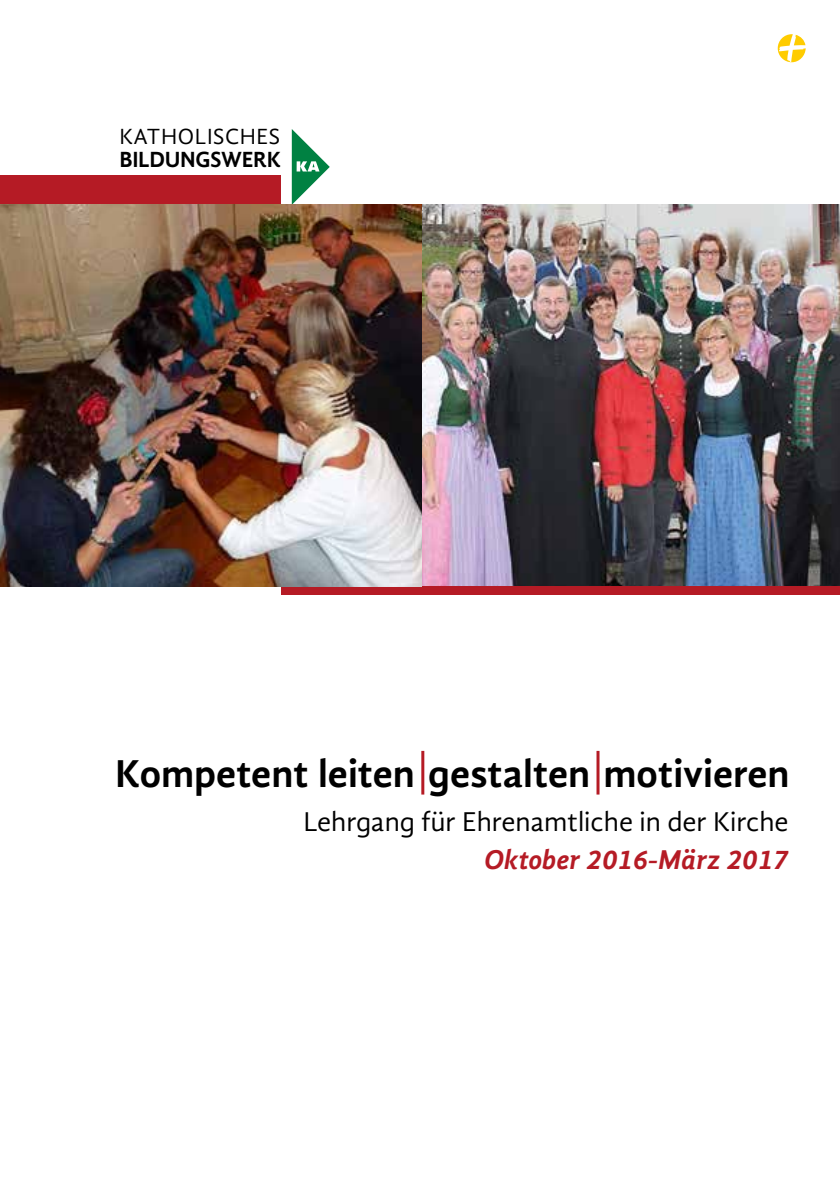
<style>
.page{position:relative;width:840px;height:1191px;background:#fff}
.page>*{position:absolute;margin:0;border:0;box-sizing:border-box;transform-origin:0 0}
.t1{font:700 40px "Gandhi Sans";color:#000}
.t2{font:28px "Gandhi Sans";color:#000}
.t3{font:italic 700 28px "Gandhi Sans";color:#b51b25}
.t4{font:22.6px "Gandhi Sans";letter-spacing:.025em;color:#000}
.t5{font:700 22.6px "Gandhi Sans";letter-spacing:-.01em;color:#000}
</style>
<div class="page">
<img style="left:421px;top:205px;width:418px;height:381px">
<svg style="left:777px;top:34px;width:28px;height:28px"></svg>
<hr style="left:421px;top:751px;width:3px;height:43px;background:#b51b25">
<hr style="left:596px;top:751px;width:3px;height:43px;background:#b51b25">
<div style="left:418px;top:586px;width:421px;height:9px;background:#b51b25"></div>
<div style="left:0;top:176px;width:280px;height:29px;background:#b51b25"></div>
<svg style="left:291px;top:129px;width:38px;height:76px"></svg>
<div style="left:281px;top:586px;width:140px;height:9px;background:#b51b25"></div>
<img style="left:0;top:205px;width:421px;height:381px">
<p class="t4" style="left:119px;top:124px;width:162px">KATHOLISCHES</p>
<p class="t5" style="left:119px;top:146px;width:163px">BILDUNGSWERK</p>
<h1 class="t1" style="left:115px;top:750px;width:675px">Kompetent leiten gestalten motivieren</h1>
<p class="t2" style="left:303px;top:806px;width:486px">Lehrgang für Ehrenamtliche in der Kirche</p>
<p class="t3" style="left:484px;top:843px;width:306px">Oktober 2016-März 2017</p>
</div>
